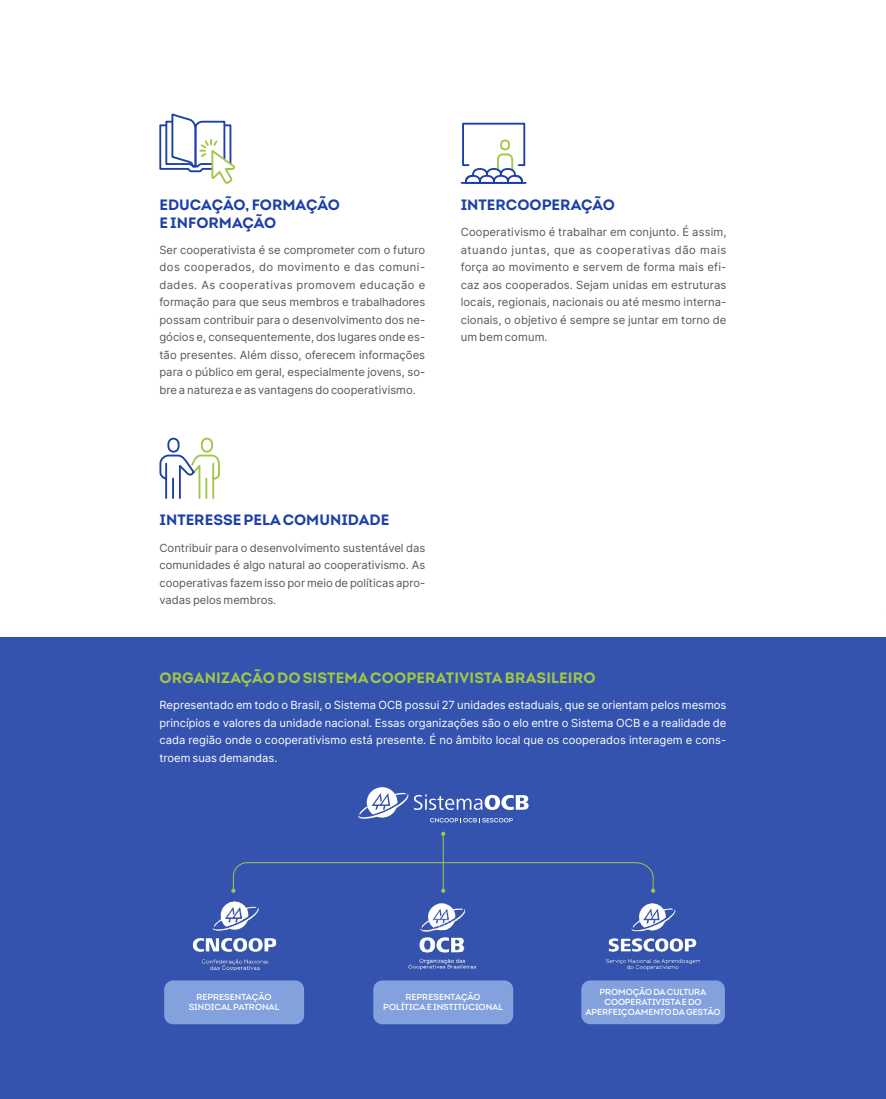
<style>
.page{position:relative;width:886px;height:1099px;background:#fff}
.page>*{position:absolute;margin:0;border:0;box-sizing:border-box;transform-origin:0 0}
.t1{font:15px/17.5px "Intro Bold Alt";color:#1c40a6}
.t2{font:700 15px "Intro";letter-spacing:.01em;color:#a1c747}
.t3{font:11.25px/17.5px "Inter";color:#575756;text-align:justify}
.t4{font:11.25px/17.5px "Inter";color:#fff;text-align:justify}
.t5{font:8.75px/10px "Intro Semi Bold Alt";letter-spacing:-.01em;color:#fff;text-align:center}
</style>
<div class="page">
<div style="left:0;top:637px;width:886px;height:461px;background:#3353af"></div>
<svg style="left:159px;top:113px;width:76px;height:70px"></svg>
<svg style="left:461px;top:122px;width:65px;height:62px"></svg>
<svg style="left:159px;top:437px;width:61px;height:62px"></svg>
<img style="left:408px;top:902px;width:69px;height:68px">
<img style="left:192px;top:901px;width:85px;height:70px">
<img style="left:606px;top:903px;width:95px;height:67px">
<svg style="left:358px;top:787px;width:170px;height:35px"></svg>
<hr style="left:443px;top:833px;width:1px;height:57px;background:#a1c747">
<svg style="left:441px;top:831px;width:4px;height:4px"></svg>
<svg style="left:231px;top:861px;width:424px;height:31px"></svg>
<div style="left:373px;top:980px;width:140px;height:44px;background:#83a1dd;border-radius:9px"></div>
<div style="left:581px;top:980px;width:144px;height:44px;background:#83a1dd;border-radius:9px"></div>
<div style="left:164px;top:980px;width:140px;height:44px;background:#83a1dd;border-radius:9px"></div>
<h1 class="t1" style="left:159px;top:196px;width:182px">EDUCAÇÃO, FORMAÇÃO<br>E INFORMAÇÃO</h1>
<p class="t3" style="left:159px;top:241px;width:267px">Ser cooperativista é se comprometer com o futuro dos cooperados, do movimento e das comuni&shy;dades. As cooperativas promovem educação e formação para que seus membros e trabalhadores possam contribuir para o desenvolvimento dos ne&shy;gócios e, consequentemente, dos lugares onde es&shy;tão presentes. Além disso, oferecem informações para o público em geral, especialmente jovens, so&shy;bre a natureza e as vantagens do cooperativismo.</p>
<h1 class="t1" style="left:461px;top:196px;width:156px">INTERCOOPERAÇÃO</h1>
<p class="t3" style="left:461px;top:223px;width:267px">Cooperativismo é trabalhar em conjunto. É assim, atuando juntas, que as cooperativas dão mais força ao movimento e servem de forma mais efi&shy;caz aos cooperados. Sejam unidas em estruturas locais, regionais, nacionais ou até mesmo interna&shy;cionais, o objetivo é sempre se juntar em torno de um bem comum.</p>
<h1 class="t1" style="left:159px;top:511px;width:231px">INTERESSE PELA COMUNIDADE</h1>
<p class="t3" style="left:159px;top:538px;width:267px">Contribuir para o desenvolvimento sustentável das comunidades é algo natural ao cooperativismo. As cooperativas fazem isso por meio de políticas apro&shy;vadas pelos membros.</p>
<h1 class="t2" style="left:159px;top:668px;width:437px">ORGANIZAÇÃO DO SISTEMA COOPERATIVISTA BRASILEIRO</h1>
<p class="t4" style="left:159px;top:696px;width:568px">Representado em todo o Brasil, o Sistema OCB possui 27 unidades estaduais, que se orientam pelos mesmos princípios e valores da unidade nacional. Essas organizações são o elo entre o Sistema OCB e a realidade de cada região onde o cooperativismo está presente. É no âmbito local que os cooperados interagem e cons&shy;troem suas demandas.</p>
<p class="t5" style="left:189px;top:992px;width:92px">REPRESENTAÇÃO<br>SINDICAL PATRONAL</p>
<p class="t5" style="left:383px;top:992px;width:121px">REPRESENTAÇÃO<br>POLÍTICA E INSTITUCIONAL</p>
<p class="t5" style="left:585px;top:987px;width:136px">PROMOÇÃO DA CULTURA<br>COOPERATIVISTA E DO<br>APERFEIÇOAMENTO DA GESTÃO</p>
</div>
